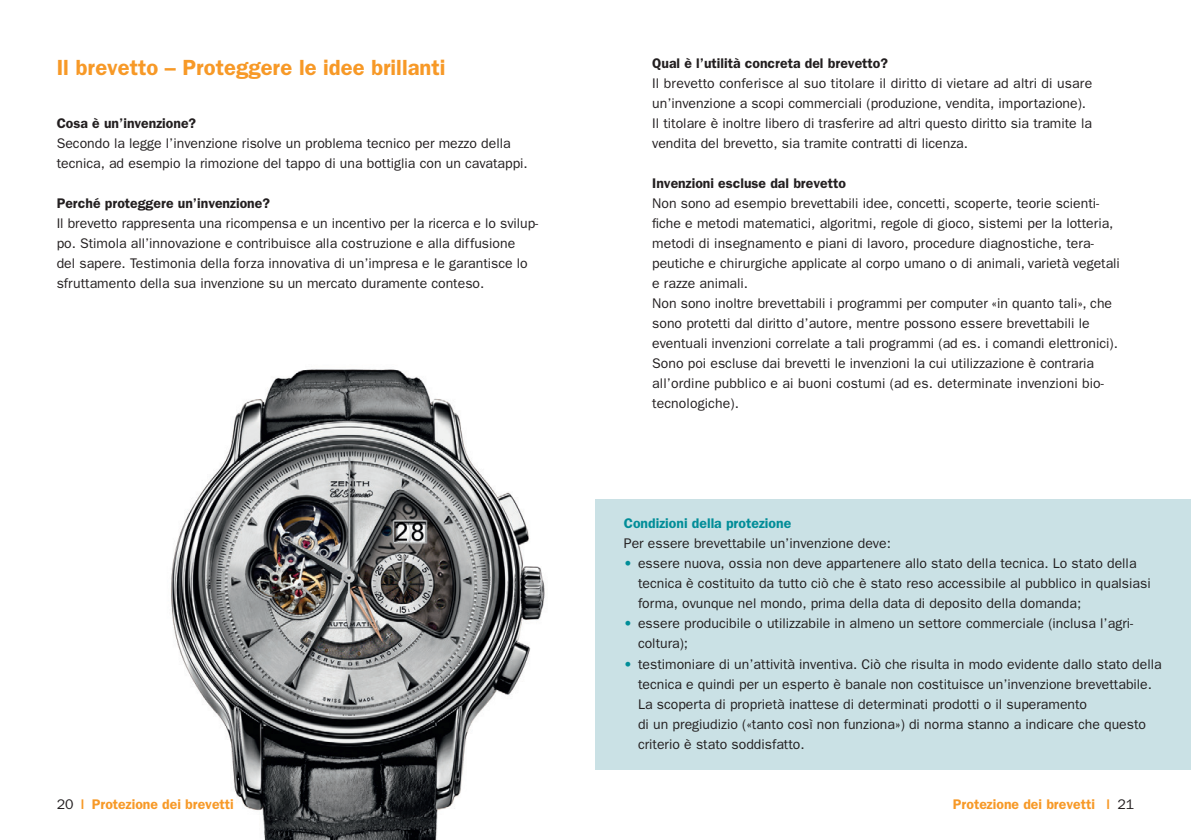
<style>
.page{position:relative;width:1191px;height:840px;background:#fff}
.page>*{position:absolute;margin:0;border:0;box-sizing:border-box;transform-origin:0 0}
.t1{font:600 22px "Franklin Gothic";color:#f79927}
.t2{font:14px/20px "Franklin Gothic";color:#231f20}
.t3{font:600 14px "Franklin Gothic";color:#231f20}
.t4{font:600 14px "Franklin Gothic";color:#f79927}
.t5{font:600 14px "Franklin Gothic";color:#018d98}
.s1{font-weight:400;color:#231f20}
.s2{color:#018d98}
</style>
<div class="page">
<img style="left:171px;top:369px;width:374px;height:470px">
<div style="left:595px;top:499px;width:596px;height:270px;background:#cae1e5"></div>
<h2 class="t1" style="left:57px;top:54px;width:390px">Il brevetto – Proteggere le idee brillanti</h2>
<h3 class="t3" style="left:57px;top:115px;width:141px">Cosa è un’invenzione?</h3>
<p class="t2" style="left:57px;top:133px;width:472px">Secondo la legge l’invenzione risolve un problema tecnico per mezzo della tecnica, ad esempio la rimozione del tappo di una bottiglia con un cavatappi.</p>
<h3 class="t3" style="left:57px;top:195px;width:215px">Perché proteggere un’invenzione?</h3>
<p class="t2" style="left:57px;top:213px;width:483px">Il brevetto rappresenta una ricompensa e un incentivo per la ricerca e lo svilup&shy;po. Stimola all’innovazione e contribuisce alla costruzione e alla diffusione<br>del sapere. Testimonia della forza innovativa di un’impresa e le garantisce lo sfruttamento della sua invenzione su un mercato duramente conteso.</p>
<p class="t4" style="left:57px;top:795px;width:179px"><span class="s1">20</span> | Protezione dei brevetti</p>
<h3 class="t3" style="left:652px;top:55px;width:237px">Qual è l’utilità concreta del brevetto?</h3>
<p class="t2" style="left:652px;top:73px;width:441px">Il brevetto conferisce al suo titolare il diritto di vietare ad altri di usare un’invenzione a scopi commerciali (produzione, vendita, importazione).<br>Il titolare è inoltre libero di trasferire ad altri questo diritto sia tramite la vendita del brevetto, sia tramite contratti di licenza.</p>
<h3 class="t3" style="left:652px;top:175px;width:195px">Invenzioni escluse dal brevetto</h3>
<p class="t2" style="left:652px;top:193px;width:469px">Non sono ad esempio brevettabili idee, concetti, scoperte, teorie scienti&shy;fiche e metodi matematici, algoritmi, regole di gioco, sistemi per la lotteria, metodi di insegnamento e piani di lavoro, procedure diagnostiche, tera&shy;peutiche e chirurgiche applicate al corpo umano o di animali, varietà vegetali e razze animali.</p>
<p class="t2" style="left:652px;top:293px;width:467px">Non sono inoltre brevettabili i programmi per computer «in quanto tali», che sono protetti dal diritto d’autore, mentre possono essere brevettabili le eventuali invenzioni correlate a tali programmi (ad es. i comandi elettronici).<br>Sono poi escluse dai brevetti le invenzioni la cui utilizzazione è contraria all’ordine pubblico e ai buoni costumi (ad es. determinate invenzioni bio&shy;tecnologiche).</p>
<h3 class="t5" style="left:624px;top:515px;width:169px">Condizioni della protezione</h3>
<p class="t2" style="left:624px;top:533px;width:268px">Per essere brevettabile un’invenzione deve:</p>
<p class="t2" style="left:638px;top:553px;width:514px;text-indent:-14px"><span class="s2">•</span> essere nuova, ossia non deve appartenere allo stato della tecnica. Lo stato della tecnica è costituito da tutto ciò che è stato reso accessibile al pubblico in qualsiasi forma, ovunque nel mondo, prima della data di deposito della domanda;</p>
<p class="t2" style="left:638px;top:613px;width:497px;text-indent:-14px"><span class="s2">•</span> essere producibile o utilizzabile in almeno un settore commerciale (inclusa l’agri&shy;coltura);</p>
<p class="t2" style="left:638px;top:653px;width:525px;text-indent:-14px"><span class="s2">•</span> testimoniare di un’attività inventiva. Ciò che risulta in modo evidente dallo stato della tecnica e quindi per un esperto è banale non costituisce un’invenzione brevettabile.<br>La scoperta di proprietà inattese di determinati prodotti o il superamento<br>di un pregiudizio («tanto così non funziona») di norma stanno a indicare che questo criterio è stato soddisfatto.</p>
<p class="t4" style="left:953px;top:795px;width:183px">Protezione dei brevetti | <span class="s1">21</span></p>
</div>
